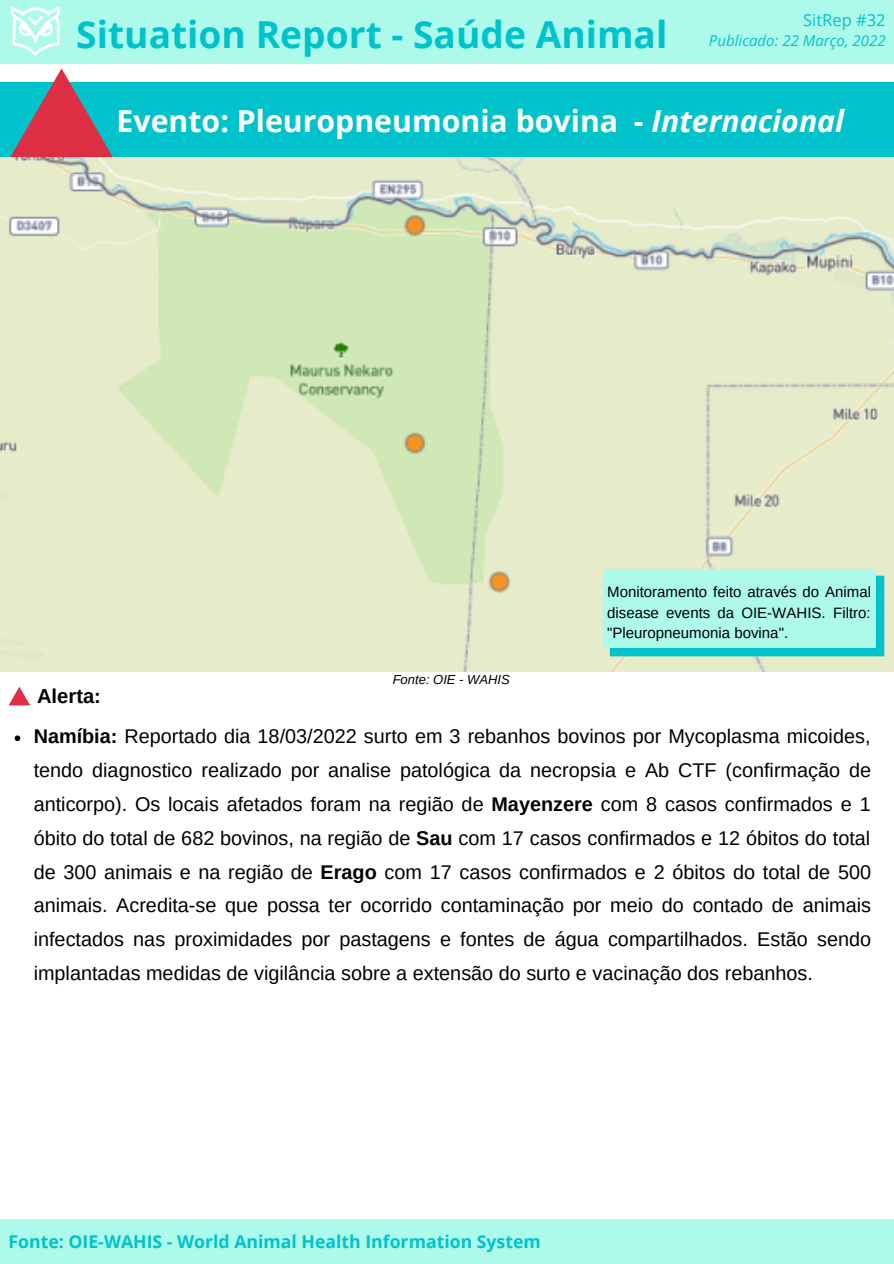
<style>
.page{position:relative;width:894px;height:1264px;background:#fff}
.page>*{position:absolute;margin:0;border:0;box-sizing:border-box;transform-origin:0 0}
.t1{font:700 37.2px "Open Sans";color:#00c2cb}
.t2{font:700 30.3px "Open Sans";color:#fff}
.t3{font:700 20.25px "Arimo";color:#000}
.t4{font:19.8px/33.8px "Arimo";color:#000;text-align:justify}
.t5{font:700 17.7px "Open Sans";color:#00c2cb}
.t6{font:16.5px "Open Sans";color:#00c2cb}
.t7{font:15px/20.2px "Arimo";color:#000;text-align:justify}
.t8{font:italic 15px "Open Sans";color:#00c2cb}
.t9{font:italic 13.05px "Arimo";color:#000}
.s1{font-style:italic}
.s2{font-weight:700}
</style>
<div class="page">
<div style="left:0;top:0;width:893px;height:63px;background:#aefaea"></div>
<img style="left:10px;top:6px;width:51px;height:50px">
<div style="left:0;top:83px;width:893px;height:74px;background:#00c2cb"></div>
<div style="left:0;top:1218px;width:893px;height:45px;background:#aefaea"></div>
<img style="left:0;top:157px;width:893px;height:515px">
<div style="left:609px;top:575px;width:275px;height:81px;background:#00c2cb"></div>
<div style="left:603px;top:569px;width:272px;height:79px;background:#aefaea"></div>
<svg style="left:9px;top:687px;width:21px;height:18px"></svg>
<svg style="left:10px;top:68px;width:103px;height:89px"></svg>
<svg style="left:15px;top:735px;width:5px;height:6px"></svg>
<p class="t1" style="left:76px;top:8px;width:592px">Situation Report - Saúde Animal</p>
<p class="t6" style="left:802px;top:8px;width:84px">SitRep #32</p>
<p class="t8" style="left:708px;top:30px;width:178px">Publicado: 22 Março, 2022</p>
<p class="t2" style="left:116px;top:99px;width:729px">Evento: Pleuropneumonia bovina - <span class="s1">Internacional</span></p>
<p class="t3" style="left:37px;top:684px;width:65px">Alerta:</p>
<p class="t9" style="left:392px;top:672px;width:119px">Fonte: OIE - WAHIS</p>
<p class="t7" style="left:607px;top:582px;width:265px">Monitoramento feito através do Animal disease events da OIE-WAHIS. Filtro: "Pleuropneumonia bovina".</p>
<p class="t4" style="left:34px;top:719px;width:838px"><span class="s2">Namíbia:</span> Reportado dia 18/03/2022 surto em 3 rebanhos bovinos por Mycoplasma micoides, tendo diagnostico realizado por analise patológica da necropsia e Ab CTF (confirmação de anticorpo). Os locais afetados foram na região de <span class="s2">Mayenzere</span> com 8 casos confirmados e 1 óbito do total de 682 bovinos, na região de <span class="s2">Sau</span> com 17 casos confirmados e 12 óbitos do total de 300 animais e na região de <span class="s2">Erago</span> com 17 casos confirmados e 2 óbitos do total de 500 animais. Acredita-se que possa ter ocorrido contaminação por meio do contado de animais infectados nas proximidades por pastagens e fontes de água compartilhados. Estão sendo implantadas medidas de vigilância sobre a extensão do surto e vacinação dos rebanhos.</p>
<p class="t5" style="left:9px;top:1229px;width:533px">Fonte: OIE-WAHIS - World Animal Health Information System</p>
</div>
